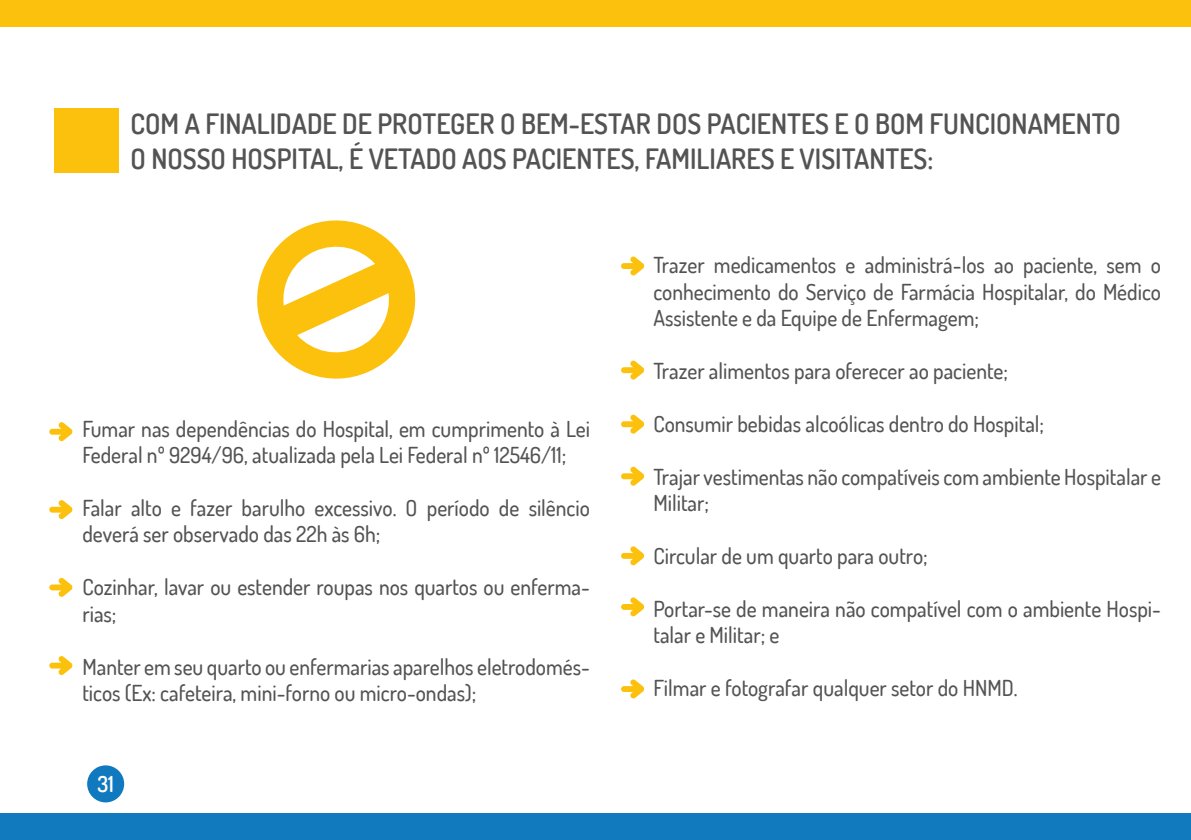
<style>
.page{position:relative;width:1191px;height:840px;background:#fff}
.page>*{position:absolute;margin:0;border:0;box-sizing:border-box;transform-origin:0 0}
.t1{font:600 28px/34.8px "Dosis";color:#535353}
.t2{font:500 22px/26.4px "Dosis";color:#535353}
.t3{font:600 22px "Dosis";color:#fff}
</style>
<div class="page">
<svg style="left:49px;top:422px;width:23px;height:19px"></svg>
<svg style="left:621px;top:256px;width:23px;height:20px"></svg>
<svg style="left:621px;top:360px;width:23px;height:20px"></svg>
<svg style="left:621px;top:414px;width:23px;height:20px"></svg>
<svg style="left:621px;top:466px;width:23px;height:20px"></svg>
<svg style="left:621px;top:546px;width:23px;height:19px"></svg>
<svg style="left:621px;top:597px;width:23px;height:19px"></svg>
<svg style="left:621px;top:679px;width:23px;height:19px"></svg>
<svg style="left:49px;top:500px;width:23px;height:19px"></svg>
<svg style="left:49px;top:577px;width:23px;height:20px"></svg>
<svg style="left:49px;top:656px;width:23px;height:19px"></svg>
<div style="left:54px;top:108px;width:65px;height:65px;background:#fcc10c"></div>
<svg style="left:257px;top:220px;width:159px;height:159px"></svg>
<div style="left:0;top:0;width:1191px;height:26px;background:#fcc10c"></div>
<div style="left:0;top:813px;width:1191px;height:26px;background:#117abf"></div>
<div style="left:87px;top:765px;width:37px;height:37px;background:#117abf;border-radius:50%"></div>
<p class="t1" style="left:130px;top:105px;width:991px">COM A FINALIDADE DE PROTEGER O BEM-ESTAR DOS PACIENTES E O BOM FUNCIONAMENTO<br>O NOSSO HOSPITAL, É VETADO AOS PACIENTES, FAMILIARES E VISITANTES:</p>
<p class="t2" style="left:82px;top:414px;width:509px">Fumar nas dependências do Hospital, em cumprimento à Lei<br>Federal nº 9294/96, atualizada pela Lei Federal nº 12546/11;</p>
<p class="t2" style="left:82px;top:494px;width:509px">Falar alto e fazer barulho excessivo. O período de silêncio deverá ser observado das 22h às 6h;</p>
<p class="t2" style="left:82px;top:573px;width:509px">Cozinhar, lavar ou estender roupas nos quartos ou enferma&shy;rias;</p>
<p class="t2" style="left:82px;top:652px;width:509px">Manter em seu quarto ou enfermarias aparelhos eletrodomés&shy;ticos (Ex: cafeteira, mini-forno ou micro-ondas);</p>
<p class="t3" style="left:97px;top:769px;width:18px">31</p>
<p class="t2" style="left:653px;top:251px;width:509px;text-align:justify">Trazer medicamentos e administrá-los ao paciente, sem o conhecimento do Serviço de Farmácia Hospitalar, do Médico Assistente e da Equipe de Enfermagem;</p>
<p class="t2" style="left:653px;top:357px;width:356px">Trazer alimentos para oferecer ao paciente;</p>
<p class="t2" style="left:653px;top:410px;width:392px">Consumir bebidas alcoólicas dentro do Hospital;</p>
<p class="t2" style="left:653px;top:462px;width:509px">Trajar vestimentas não compatíveis com ambiente Hospitalar e<br>Militar;</p>
<p class="t2" style="left:653px;top:542px;width:276px">Circular de um quarto para outro;</p>
<p class="t2" style="left:653px;top:594px;width:509px">Portar-se de maneira não compatível com o ambiente Hospi&shy;talar e Militar; e</p>
<p class="t2" style="left:653px;top:674px;width:366px">Filmar e fotografar qualquer setor do HNMD.</p>
</div>
